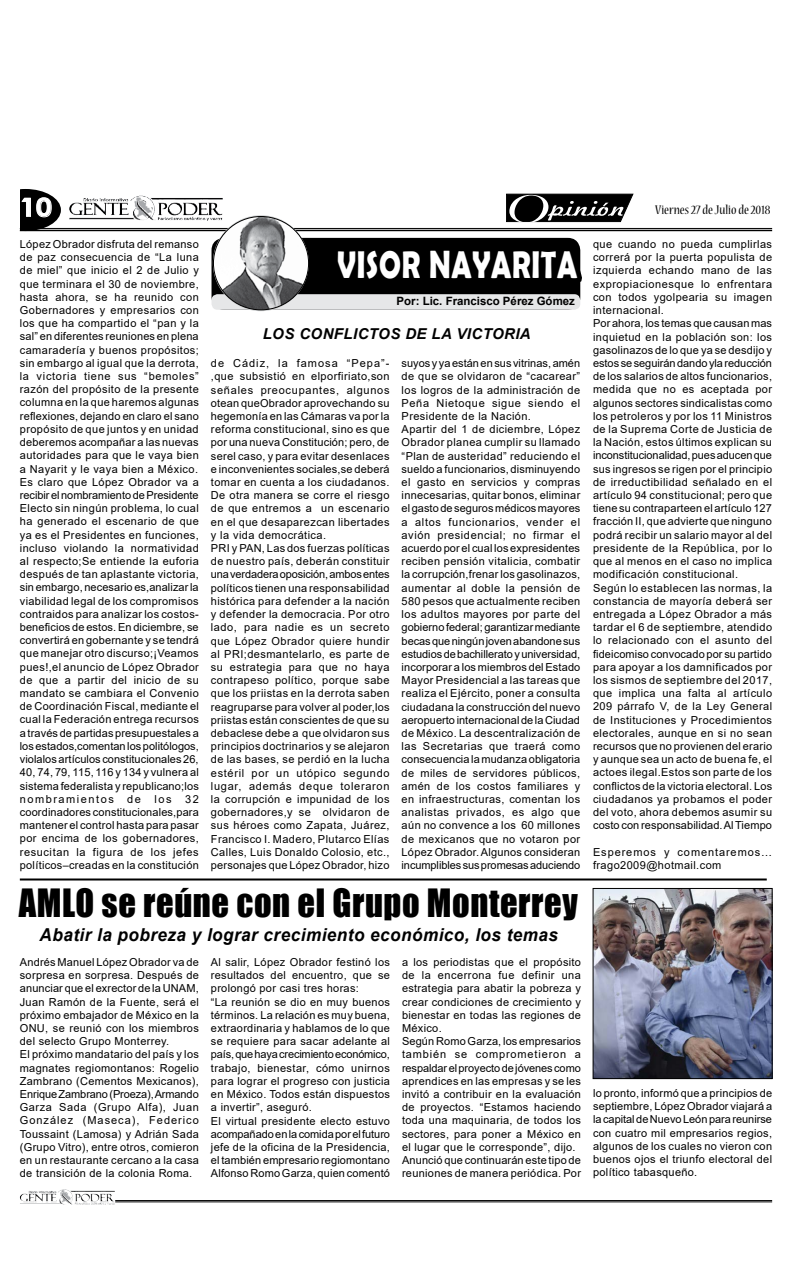
<style>
.page{position:relative;width:792px;height:1276px;background:#fff}
.page>*{position:absolute;margin:0;border:0;box-sizing:border-box;transform-origin:0 0}
.t1{font:700 38.7px "Berlin Sans FB Demi";letter-spacing:.025em;color:#fff;scale:.75 1}
.t2{font:35.8px "Impact";letter-spacing:.02em;color:#000;scale:.96 1}
.t3{font:700 25.2px "Century Gothic";color:#fff;scale:1.14 1}
.t4{font:italic 700 17.8px "Arial";letter-spacing:.03em;color:#000;scale:.96 1}
.t5{font:italic 700 15px "Arial";letter-spacing:.03em;color:#000}
.t6{font:condensed 14px "Nueva Std";color:#000;scale:1.07 1}
.t7{font:700 11.5px "Arial";color:#000}
.t8{font:11px/13.2px "Arial";letter-spacing:.03em;color:#000}
.t9{font:11px/13.2px "Arial";letter-spacing:.08em;color:#000}
</style>
<div class="page">
<hr style="left:115px;top:1200px;width:657px;height:1px;background:#000">
<hr style="left:115px;top:1201px;width:657px;height:1px;background:#000">
<img style="left:130px;top:196px;width:24px;height:20px">
<svg style="left:20px;top:189px;width:41px;height:41px"></svg>
<hr style="left:20px;top:228px;width:752px;height:1px;background:#000">
<hr style="left:20px;top:230px;width:752px;height:1px;background:#000">
<img style="left:58px;top:1189px;width:14px;height:13px">
<svg style="left:506px;top:193px;width:128px;height:30px"></svg>
<div style="left:212px;top:238px;width:368px;height:72px;background:#000;border-radius:13px"></div>
<div style="left:212px;top:294px;width:368px;height:16px;background:#e6e7e8;border-radius:6px"></div>
<svg style="left:328px;top:237px;width:254px;height:60px"></svg>
<img style="left:213px;top:216px;width:96px;height:94px">
<hr style="left:20px;top:878px;width:747px;height:2px;background:#000">
<img style="left:595px;top:890px;width:176px;height:187px">
<div style="left:593px;top:888px;width:180px;height:191px;border:1px solid #000"></div>
<h3 class="t3" style="left:20px;top:188px;width:30px">10</h3>
<p class="t6" style="left:655px;top:203px;width:109px">Viernes 27 de Julio de 2018</p>
<p class="t8" style="left:20px;top:237px;width:181px;text-align:justify">López Obrador disfruta del remanso de paz consecuencia de “La luna de miel” que inicio el 2 de Julio y que terminara el 30 de noviembre, hasta ahora, se ha reunido con Gobernadores y empresarios con los que ha compartido el “pan y la sal” en diferentes reuniones en plena camaradería y buenos propósitos; sin embargo al igual que la derrota, la victoria tiene sus “bemoles” razón del propósito de la presente columna en la que haremos algunas reflexiones, dejando en claro el sano propósito de que juntos y en unidad deberemos acompañar a las nuevas autoridades para que le vaya bien a Nayarit y le vaya bien a México.<br>Es claro que López Obrador va a recibir el nombramiento de Presidente Electo sin ningún problema, lo cual ha generado el escenario de que ya es el Presidentes en funciones, incluso violando la normatividad al respecto;Se entiende la euforia después de tan aplastante victoria, sin embargo, necesario es,analizar la viabilidad legal de los compromisos contraidos para analizar los costos&shy;beneficios de estos. En diciembre, se convertirá en gobernante y se tendrá que manejar otro discurso;¡Veamos pues!,el anuncio de López Obrador de que a partir del inicio de su mandato se cambiara el Convenio de Coordinación Fiscal, mediante el cual la Federación entrega recursos a través de partidas presupuestales a los estados,comentan los politólogos, violalos artículos constitucionales 26, 40, 74, 79, 115, 116 y 134 y vulnera al sistema federalista y republicano;los nombramientos de los 32 coordinadores constitucionales,para mantener el control hasta para pasar por encima de los gobernadores, resucitan la figura de los jefes políticos–creadas en la constitución</p>
<p class="t8" style="left:593px;top:237px;width:181px">que cuando no pueda cumplirlas correrá por la puerta populista de izquierda echando mano de las expropiacionesque lo enfrentara con todos ygolpearia su imagen internacional.<br>Por ahora, los temas que causan mas inquietud en la población son: los gasolinazos de lo que ya se desdijo y estos se seguirán dando yla reducción de los salarios de altos funcionarios, medida que no es aceptada por algunos sectores sindicalistas como los petroleros y por los 11 Ministros de la Suprema Corte de Justicia de la Nación, estos últimos explican su inconstitucionalidad, pues aducen que sus ingresos se rigen por el principio de irreductibilidad señalado en el artículo 94 constitucional; pero que tiene su contraparteen el artículo 127 fracción II, que advierte que ninguno podrá recibir un salario mayor al del presidente de la República, por lo que al menos en el caso no implica modificación constitucional.<br>Según lo establecen las normas, la constancia de mayoría deberá ser entregada a López Obrador a más tardar el 6 de septiembre, atendido lo relacionado con el asunto del fideicomiso convocado por su partido para apoyar a los damnificados por los sismos de septiembre del 2017, que implica una falta al artículo 209 párrafo V, de la Ley General de Instituciones y Procedimientos electorales, aunque en si no sean recursos que no provienen del erario y aunque sea un acto de buena fe, el actoes ilegal.Estos son parte de los conflictos de la victoria electoral. Los ciudadanos ya probamos el poder del voto, ahora debemos asumir su costo con responsabilidad. Al Tiempo</p>
<h1 class="t1" style="left:337px;top:243px;width:297px">VISOR NAYARITA</h1>
<p class="t7" style="left:397px;top:293px;width:180px">Por: Lic. Francisco Pérez Gómez</p>
<h3 class="t5" style="left:263px;top:323px;width:270px">LOS CONFLICTOS DE LA VICTORIA</h3>
<p class="t8" style="left:211px;top:356px;width:180px">de Cádiz, la famosa “Pepa”- ,que subsistió en elporfiriato,son señales preocupantes, algunos otean queObrador aprovechando su hegemonía en las Cámaras va por la reforma constitucional, sino es que por una nueva Constitución; pero, de serel caso, y para evitar desenlaces e inconvenientes sociales,se deberá tomar en cuenta a los ciudadanos.<br>De otra manera se corre el riesgo de que entremos a un escenario en el que desaparezcan libertades y la vida democrática.<br>PRI y PAN, Las dos fuerzas políticas de nuestro país, deberán constituir una verdadera oposición, ambos entes políticos tienen una responsabilidad histórica para defender a la nación y defender la democracia. Por otro lado, para nadie es un secreto que López Obrador quiere hundir al PRI;desmantelarlo, es parte de su estrategia para que no haya contrapeso político, porque sabe que los priistas en la derrota saben reagruparse para volver al poder,los priistas están conscientes de que su debaclese debe a que olvidaron sus principios doctrinarios y se alejaron de las bases, se perdió en la lucha estéril por un utópico segundo lugar, además deque toleraron la corrupción e impunidad de los gobernadores,y se olvidaron de sus héroes como Zapata, Juárez, Francisco I. Madero, Plutarco Elías Calles, Luis Donaldo Colosio, etc., personajes que López Obrador, hizo</p>
<p class="t8" style="left:402px;top:356px;width:180px">suyos y ya están en sus vitrinas, amén de que se olvidaron de “cacarear” los logros de la administración de Peña Nietoque sigue siendo el Presidente de la Nación.<br>Apartir del 1 de diciembre, López Obrador planea cumplir su llamado “Plan de austeridad” reduciendo el sueldo a funcionarios, disminuyendo el gasto en servicios y compras innecesarias, quitar bonos, eliminar el gasto de seguros médicos mayores a altos funcionarios, vender el avión presidencial; no firmar el acuerdo por el cual los expresidentes reciben pensión vitalicia, combatir la corrupción,frenar los gasolinazos, aumentar al doble la pensión de 580 pesos que actualmente reciben los adultos mayores por parte del gobierno federal; garantizar mediante becas que ningún joven abandone sus estudios de bachillerato y universidad, incorporar a los miembros del Estado Mayor Presidencial a las tareas que realiza el Ejército, poner a consulta ciudadana la construcción del nuevo aeropuerto internacional de la Ciudad de México. La descentralización de las Secretarias que traerá como consecuencia la mudanza obligatoria de miles de servidores públicos, amén de los costos familiares y en infraestructuras, comentan los analistas privados, es algo que aún no convence a los 60 millones de mexicanos que no votaron por López Obrador. Algunos consideran incumplibles sus promesas aduciendo</p>
<p class="t9" style="left:593px;top:845px;width:181px">Esperemos y comentaremos… frago2009@hotmail.com</p>
<h2 class="t2" style="left:19px;top:875px;width:21px">AMLO</h2>
<h2 class="t2" style="left:102px;top:875px;width:498px">se reúne con el Grupo Monterrey</h2>
<p class="t8" style="left:20px;top:955px;width:181px">Andrés Manuel López Obrador va de sorpresa en sorpresa. Después de anunciar que el exrector de la UNAM, Juan Ramón de la Fuente, será el próximo embajador de México en la ONU, se reunió con los miembros del selecto Grupo Monterrey.<br>El próximo mandatario del país y los magnates regiomontanos: Rogelio Zambrano (Cementos Mexicanos), Enrique Zambrano (Proeza), Armando Garza Sada (Grupo Alfa), Juan González (Maseca), Federico Toussaint (Lamosa) y Adrián Sada (Grupo Vitro), entre otros, comieron en un restaurante cercano a la casa de transición de la colonia Roma.</p>
<p class="t8" style="left:211px;top:955px;width:181px">Al salir, López Obrador festinó los resultados del encuentro, que se prolongó por casi tres horas:<br>“La reunión se dio en muy buenos términos. La relación es muy buena, extraordinaria y hablamos de lo que se requiere para sacar adelante al país, que haya crecimiento económico, trabajo, bienestar, cómo unirnos para lograr el progreso con justicia en México. Todos están dispuestos a invertir”, aseguró.<br>El virtual presidente electo estuvo acompañado en la comida por el futuro jefe de la oficina de la Presidencia, el también empresario regiomontano Alfonso Romo Garza, quien comentó</p>
<p class="t8" style="left:402px;top:955px;width:181px">a los periodistas que el propósito de la encerrona fue definir una estrategia para abatir la pobreza y crear condiciones de crecimiento y bienestar en todas las regiones de<br>México.<br>Según Romo Garza, los empresarios también se comprometieron a respaldar el proyecto de jóvenes como aprendices en las empresas y se les invitó a contribuir en la evaluación de proyectos. “Estamos haciendo toda una maquinaria, de todos los sectores, para poner a México en el lugar que le corresponde”, dijo.<br>Anunció que continuarán este tipo de reuniones de manera periódica. Por</p>
<h3 class="t4" style="left:40px;top:923px;width:542px">Abatir la pobreza y lograr crecimiento económico, los temas</h3>
<p class="t8" style="left:593px;top:1086px;width:181px;text-align:justify">lo pronto, informó que a principios de septiembre, López Obrador viajará a la capital de Nuevo León para reunirse con cuatro mil empresarios regios, algunos de los cuales no vieron con buenos ojos el triunfo electoral del político tabasqueño.</p>
</div>
